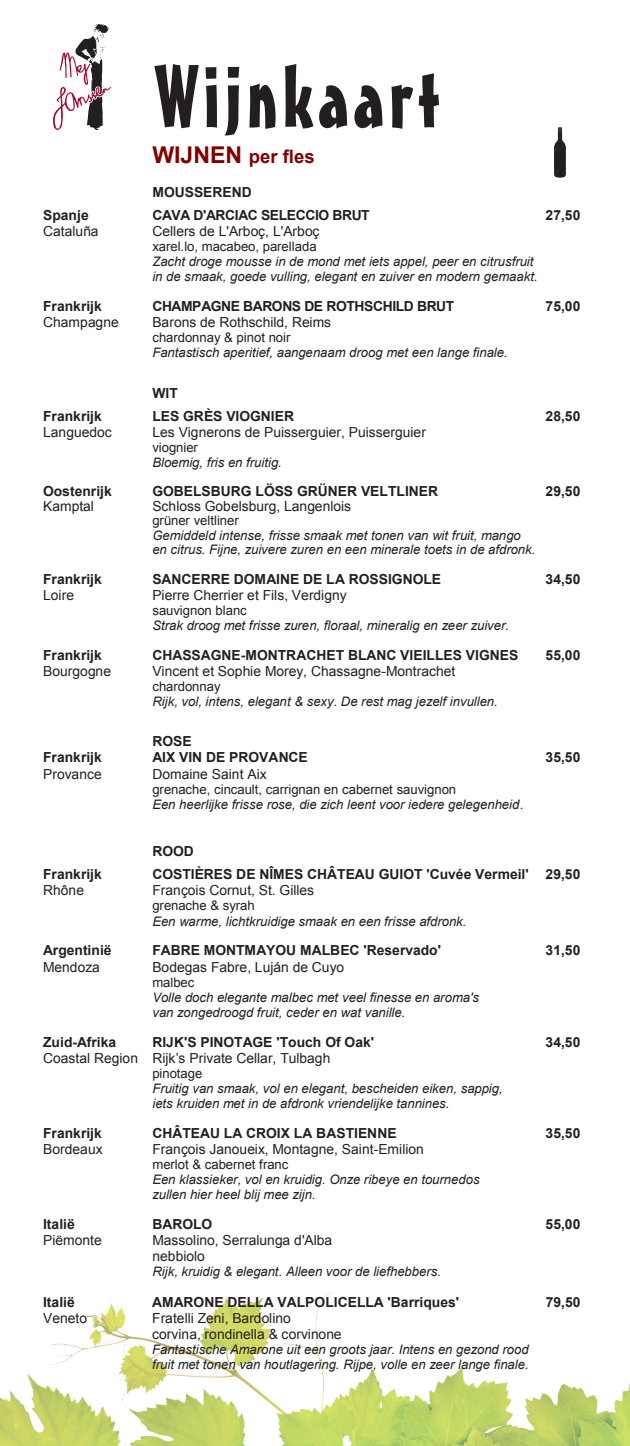
<style>
.page{position:relative;width:630px;height:1446px;background:#fff}
.page>*{position:absolute;margin:0;border:0;box-sizing:border-box;transform-origin:0 0}
.t1{font:87.15px "Mister Earl BT";letter-spacing:.06em;color:#231f20}
.t2{font:700 18.45px "Arial";color:#800000}
.t3{font:700 13.8px "Arial";color:#231f20}
.t4{font:13.8px/15.9px "Arial";letter-spacing:.005em;color:#231f20}
.t5{font:700 13.8px "Arial";letter-spacing:-.03em;color:#231f20}
.t6{font:13.8px "Arial";color:#231f20}
.t7{font:italic 13.05px/15px "Arial";letter-spacing:-.005em;color:#231f20}
.s1{font-size:23.1px}
.s2{font-style:normal}
.s3{font-style:inherit}
</style>
<div class="page">
<img style="left:0;top:1293px;width:629px;height:153px">
<svg style="left:53px;top:24px;width:59px;height:106px"></svg>
<img style="left:554px;top:128px;width:11px;height:50px">
<p class="t1" style="left:154px;top:43px;width:287px">Wijnkaart</p>
<p class="t2" style="left:152px;top:144px;width:164px"><span class="s1">WIJNEN</span> per fles</p>
<p class="t3" style="left:152px;top:183px;width:101px">MOUSSEREND</p>
<p class="t3" style="left:43px;top:206px;width:47px">Spanje</p>
<p class="t5" style="left:152px;top:206px;width:219px">CAVA D'ARCIAC SELECCIO BRUT</p>
<p class="t3" style="left:545px;top:206px;width:36px">27,50</p>
<p class="t4" style="left:43px;top:223px;width:57px">Cataluña</p>
<p class="t4" style="left:152px;top:223px;width:168px">Cellers de L'Arboç, L'Arboç</p>
<p class="t7" style="left:152px;top:239px;width:387px"><span class="s2">xarel.lo, macabeo, parellada<br></span>Zacht droge mousse in de mond met iets appel, peer en citrusfruit in de smaak, goede vulling, elegant en zuiver en modern gemaakt.</p>
<p class="t3" style="left:43px;top:297px;width:60px">Frankrijk</p>
<p class="t5" style="left:152px;top:297px;width:303px">CHAMPAGNE BARONS DE ROTHSCHILD BRUT</p>
<p class="t3" style="left:545px;top:297px;width:36px">75,00</p>
<p class="t4" style="left:43px;top:315px;width:77px">Champagne</p>
<p class="t4" style="left:152px;top:315px;width:180px">Barons de Rothschild, Reims</p>
<p class="t7" style="left:152px;top:330px;width:356px"><span class="s2">chardonnay &amp; pinot noir<br></span>Fantastisch aperitief, aangenaam droog met een lange finale.</p>
<p class="t3" style="left:152px;top:384px;width:27px">WIT</p>
<p class="t3" style="left:43px;top:407px;width:60px">Frankrijk</p>
<p class="t3" style="left:152px;top:407px;width:143px">LES GRÈS VIOGNIER</p>
<p class="t3" style="left:545px;top:407px;width:36px">28,50</p>
<p class="t4" style="left:43px;top:424px;width:70px">Languedoc</p>
<p class="t4" style="left:152px;top:424px;width:275px">Les Vignerons de Puisserguier, Puisserguier</p>
<p class="t7" style="left:152px;top:440px;width:131px"><span class="s2">viognier<br></span>Bloemig, fris en fruitig.</p>
<p class="t3" style="left:43px;top:481px;width:70px">Oostenrijk</p>
<p class="t3" style="left:152px;top:481px;width:287px">GOBELSBURG LÖSS GRÜNER VELTLINER</p>
<p class="t3" style="left:545px;top:481px;width:36px">29,50</p>
<p class="t4" style="left:43px;top:498px;width:52px">Kamptal</p>
<p class="t4" style="left:152px;top:498px;width:200px">Schloss Gobelsburg, Langenlois</p>
<p class="t7" style="left:152px;top:514px;width:384px;line-height:14.2px"><span class="s2">grüner veltliner<br></span>Gemiddeld intense, frisse smaak met tonen van wit fruit, mango en citrus. Fijne, zuivere zuren en een minerale toets in de afdronk.</p>
<p class="t3" style="left:43px;top:570px;width:60px">Frankrijk</p>
<p class="t3" style="left:152px;top:570px;width:290px">SANCERRE DOMAINE DE LA ROSSIGNOLE</p>
<p class="t3" style="left:545px;top:570px;width:36px">34,50</p>
<p class="t4" style="left:43px;top:587px;width:32px">Loire</p>
<p class="t4" style="left:152px;top:587px;width:195px">Pierre Cherrier et Fils, Verdigny</p>
<p class="t7" style="left:152px;top:603px;width:358px"><span class="s2">sauvignon blanc<br></span>Strak droog met frisse zuren, floraal, mineralig en zeer zuiver.</p>
<p class="t3" style="left:43px;top:646px;width:60px">Frankrijk</p>
<p class="t3" style="left:152px;top:646px;width:367px">CHASSAGNE-MONTRACHET BLANC VIEILLES VIGNES</p>
<p class="t3" style="left:545px;top:646px;width:36px">55,00</p>
<p class="t4" style="left:43px;top:663px;width:69px">Bourgogne</p>
<p class="t4" style="left:152px;top:663px;width:304px">Vincent et Sophie Morey, Chassagne-Montrachet</p>
<p class="t7" style="left:152px;top:679px;width:347px"><span class="s2">chardonnay<br></span>Rijk, vol, intens, elegant &amp; sexy. De rest mag jezelf invullen.</p>
<p class="t3" style="left:152px;top:732px;width:41px">ROSE</p>
<p class="t3" style="left:43px;top:748px;width:60px">Frankrijk</p>
<p class="t3" style="left:152px;top:748px;width:157px">AIX VIN DE PROVANCE</p>
<p class="t3" style="left:545px;top:748px;width:36px">35,50</p>
<p class="t4" style="left:43px;top:766px;width:60px">Provance</p>
<p class="t4" style="left:152px;top:766px;width:116px">Domaine Saint Aix</p>
<p class="t7" style="left:152px;top:782px;width:372px"><span class="s2">grenache, cincault, carrignan en cabernet sauvignon<br></span>Een heerlijke frisse rose, die zich leent voor iedere gelegenheid.</p>
<p class="t3" style="left:152px;top:842px;width:43px">ROOD</p>
<p class="t3" style="left:43px;top:865px;width:60px">Frankrijk</p>
<p class="t3" style="left:152px;top:865px;width:429px">COSTIÈRES DE NÎMES CHÂTEAU GUIOT 'Cuvée Vermeil' 29,50</p>
<p class="t4" style="left:43px;top:883px;width:42px">Rhône</p>
<p class="t4" style="left:152px;top:883px;width:163px">François Cornut, St. Gilles</p>
<p class="t7" style="left:152px;top:898px;width:315px"><span class="s2">grenache &amp; syrah<br></span>Een warme, lichtkruidige smaak en een frisse afdronk.</p>
<p class="t3" style="left:43px;top:941px;width:70px">Argentinië</p>
<p class="t3" style="left:152px;top:941px;width:290px">FABRE MONTMAYOU MALBEC 'Reservado'</p>
<p class="t3" style="left:545px;top:941px;width:36px">31,50</p>
<p class="t4" style="left:43px;top:959px;width:58px">Mendoza</p>
<p class="t4" style="left:152px;top:959px;width:193px">Bodegas Fabre, Luján de Cuyo</p>
<p class="t7" style="left:152px;top:975px;width:328px"><span class="s2">malbec<br></span>Volle doch elegante malbec met veel finesse en aroma's van zongedroogd fruit, ceder en wat vanille.</p>
<p class="t3" style="left:43px;top:1032px;width:75px">Zuid-Afrika</p>
<p class="t3" style="left:152px;top:1032px;width:223px">RIJK'S PINOTAGE 'Touch Of Oak'</p>
<p class="t3" style="left:545px;top:1032px;width:36px">34,50</p>
<p class="t6" style="left:43px;top:1049px;width:288px"><span class="s3">Coastal Region</span> Rijk’s Private Cellar, Tulbagh</p>
<p class="t7" style="left:152px;top:1066px;width:351px"><span class="s2">pinotage<br></span>Fruitig van smaak, vol en elegant, bescheiden eiken, sappig, iets kruiden met in de afdronk vriendelijke tannines.</p>
<p class="t3" style="left:43px;top:1123px;width:60px">Frankrijk</p>
<p class="t3" style="left:152px;top:1123px;width:245px">CHÂTEAU LA CROIX LA BASTIENNE</p>
<p class="t3" style="left:545px;top:1123px;width:36px">35,50</p>
<p class="t4" style="left:43px;top:1141px;width:61px">Bordeaux</p>
<p class="t4" style="left:152px;top:1141px;width:273px">François Janoueix, Montagne, Saint-Emilion</p>
<p class="t7" style="left:152px;top:1157px;width:328px"><span class="s2">merlot &amp; cabernet franc<br></span>Een klassieker, vol en kruidig. Onze ribeye en tournedos zullen hier heel blij mee zijn.</p>
<p class="t3" style="left:43px;top:1215px;width:33px">Italië</p>
<p class="t3" style="left:152px;top:1215px;width:61px">BAROLO</p>
<p class="t3" style="left:545px;top:1215px;width:36px">55,00</p>
<p class="t4" style="left:43px;top:1232px;width:60px">Piëmonte</p>
<p class="t4" style="left:152px;top:1232px;width:181px">Massolino, Serralunga d'Alba nebbiolo</p>
<p class="t7" style="left:152px;top:1264px;width:290px">Rijk, kruidig &amp; elegant. Alleen voor de liefhebbers.</p>
<p class="t3" style="left:43px;top:1293px;width:33px">Italië</p>
<p class="t3" style="left:152px;top:1293px;width:308px">AMARONE DELLA VALPOLICELLA 'Barriques'</p>
<p class="t3" style="left:545px;top:1293px;width:36px">79,50</p>
<p class="t4" style="left:43px;top:1310px;width:46px">Veneto</p>
<p class="t4" style="left:152px;top:1310px;width:191px">Fratelli Zeni, Bardolino corvina, rondinella &amp; corvinone</p>
<p class="t7" style="left:152px;top:1342px;width:378px">Fantastische Amarone uit een groots jaar. Intens en gezond rood fruit met tonen van houtlagering. Rijpe, volle en zeer lange finale.</p>
</div>
